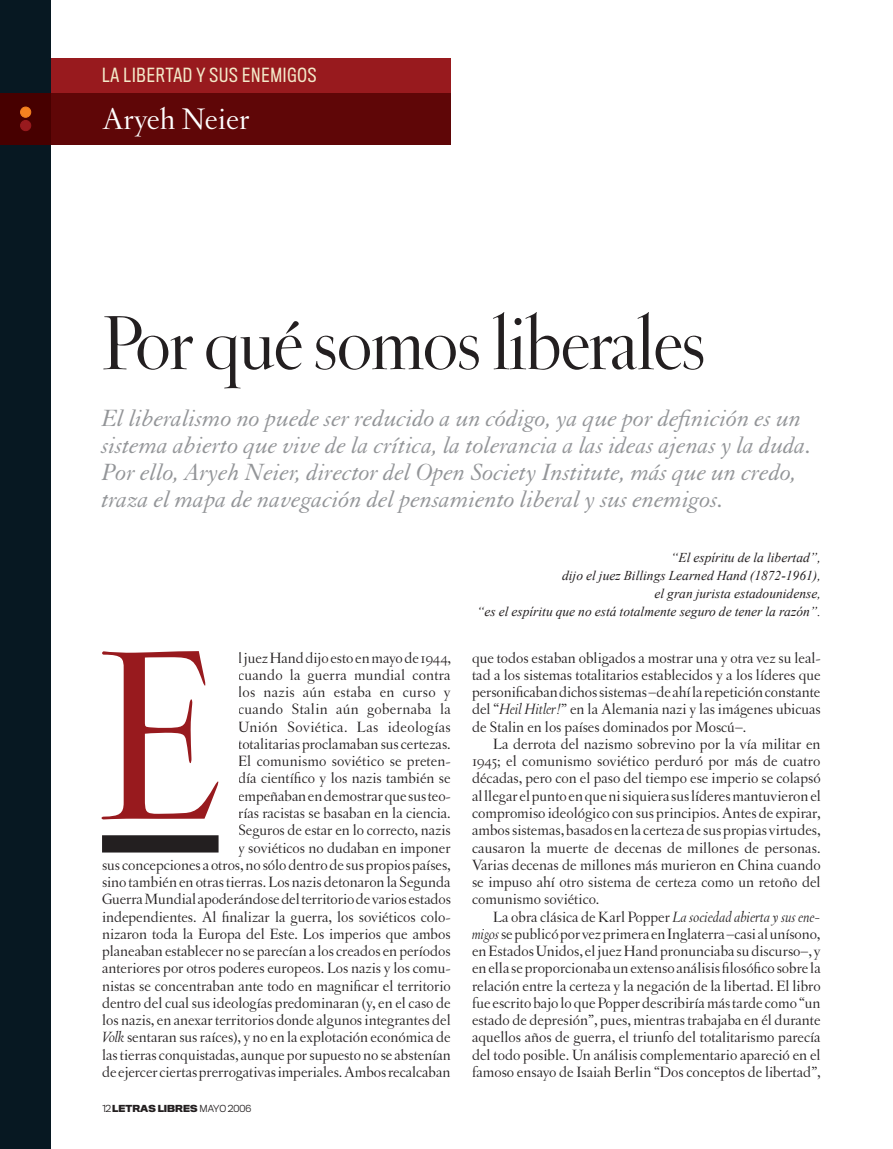
<style>
.page{position:relative;width:893px;height:1149px;background:#fff}
.page>*{position:absolute;margin:0;border:0;box-sizing:border-box;transform-origin:0 0}
.t1{font:255.6px "Letras Display";color:#981a1e}
.t2{font:81px "Letras Display";letter-spacing:-.01em;color:#231f20}
.t3{font:31.5px "Letras Oldstyle";color:#fff}
.t4{font:italic 25.5px/27px "Granjon";color:#939598}
.t5{font:18px "Titling Gothic FB Cond";letter-spacing:.05em;color:#f3e9c9}
.t6{font:15.75px/17.2px "Letras Oldstyle";color:#231f20;text-align:justify}
.t7{font:italic 13.5px/18px "Times New Roman";color:#231f20;text-align:right}
.t8{font:700 9px "Titling Gothic FB Normal";color:#231f20}
.s1{font-style:italic}
.s2{font-weight:300}
</style>
<div class="page">
<div style="left:51px;top:58px;width:400px;height:35px;background:#981a1e"></div>
<div style="left:0;top:0;width:51px;height:1148px;background:#071822"></div>
<div style="left:0;top:93px;width:51px;height:52px;background:#470000"></div>
<div style="left:51px;top:93px;width:400px;height:52px;background:#5f0607"></div>
<div style="left:102px;top:835px;width:117px;height:17px;background:#231f20"></div>
<div style="left:21px;top:107px;width:10px;height:10px;background:#f58220;border-radius:50%"></div>
<div style="left:20px;top:107px;width:11px;height:10px;border:1px solid #f58220;border-radius:50%"></div>
<div style="left:21px;top:120px;width:10px;height:11px;background:#981a1e;border-radius:50%"></div>
<div style="left:20px;top:120px;width:11px;height:11px;border:1px solid #981a1e;border-radius:50%"></div>
<p class="t5" style="left:102px;top:65px;width:216px">LA LIBERTAD Y SUS ENEMIGOS</p>
<h3 class="t3" style="left:102px;top:101px;width:149px">Aryeh Neier</h3>
<h2 class="t2" style="left:102px;top:298px;width:605px">Por qué somos liberales</h2>
<p class="t4" style="left:102px;top:405px;width:711px">El liberalismo no puede ser reducido a un código, ya que por definición es un sistema abierto que vive de la crítica, la tolerancia a las ideas ajenas y la duda.<br>Por ello, Aryeh Neier, director del Open Society Institute, más que un credo, traza el mapa de navegación del pensamiento liberal y sus enemigos.</p>
<p class="t7" style="left:477px;top:547px;width:345px">“El espíritu de la libertad”,<br>dijo el juez Billings Learned Hand (1872-1961),<br>el gran jurista estadounidense,<br>“es el espíritu que no está totalmente seguro de tener la razón”.</p>
<h1 class="t1" style="left:97px;top:595px;width:127px">E</h1>
<p class="t6" style="left:102px;top:648px;width:350px;text-align:right">l juez Hand dijo esto en mayo de 1944,<br>cuando la guerra mundial contra<br>los nazis aún estaba en curso y<br>cuando Stalin aún gobernaba la<br>Unión Soviética. Las ideologías<br>totalitarias proclamaban sus certezas.<br>El comunismo soviético se preten-<br>día científico y los nazis también se<br>empeñaban en demostrar que sus teo-<br>rías racistas se basaban en la ciencia.<br>Seguros de estar en lo correcto, nazis<br>y soviéticos no dudaban en imponer<br>sus concepciones a otros, no sólo dentro de sus propios países, sino también en otras tierras. Los nazis detonaron la Segunda Guerra Mundial apoderándose del territorio de varios estados independientes. Al finalizar la guerra, los soviéticos colo&shy;nizaron toda la Europa del Este. Los imperios que ambos planeaban establecer no se parecían a los creados en períodos anteriores por otros poderes europeos. Los nazis y los comu&shy;nistas se concentraban ante todo en magnificar el territorio dentro del cual sus ideologías predominaran (y, en el caso de los nazis, en anexar territorios donde algunos integrantes del <span class="s1">Volk</span> sentaran sus raíces), y no en la explotación económica de las tierras conquistadas, aunque por supuesto no se abstenían de ejercer ciertas prerrogativas imperiales. Ambos recalcaban</p>
<p class="t6" style="left:472px;top:648px;width:350px">que todos estaban obligados a mostrar una y otra vez su leal&shy;tad a los sistemas totalitarios establecidos y a los líderes que personificaban dichos sistemas –de ahí la repetición constante del “<span class="s1">Heil Hitler!</span>” en la Alemania nazi y las imágenes ubicuas de Stalin en los países dominados por Moscú–.</p>
<p class="t6" style="left:472px;top:735px;width:350px;text-indent:21px">La derrota del nazismo sobrevino por la vía militar en 1945; el comunismo soviético perduró por más de cuatro décadas, pero con el paso del tiempo ese imperio se colapsó al llegar el punto en que ni siquiera sus líderes mantuvieron el compromiso ideológico con sus principios. Antes de expirar, ambos sistemas, basados en la certeza de sus propias virtudes, causaron la muerte de decenas de millones de personas.<br>Varias decenas de millones más murieron en China cuando se impuso ahí otro sistema de certeza como un retoño del comunismo soviético.</p>
<p class="t6" style="left:472px;top:907px;width:350px;text-indent:21px">La obra clásica de Karl Popper <span class="s1">La sociedad abierta y sus ene&shy;migos</span> se publicó por vez primera en Inglaterra –casi al unísono, en Estados Unidos, el juez Hand pronunciaba su discurso–, y en ella se proporcionaba un extenso análisis filosófico sobre la relación entre la certeza y la negación de la libertad. El libro fue escrito bajo lo que Popper describiría más tarde como “un estado de depresión”, pues, mientras trabajaba en él durante aquellos años de guerra, el triunfo del totalitarismo parecía del todo posible. Un análisis complementario apareció en el famoso ensayo de Isaiah Berlin “Dos conceptos de libertad”,</p>
<p class="t8" style="left:102px;top:1101px;width:151px"><span class="s2">12</span> LETRAS LIBRES <span class="s2">MAYO 2006</span></p>
</div>
